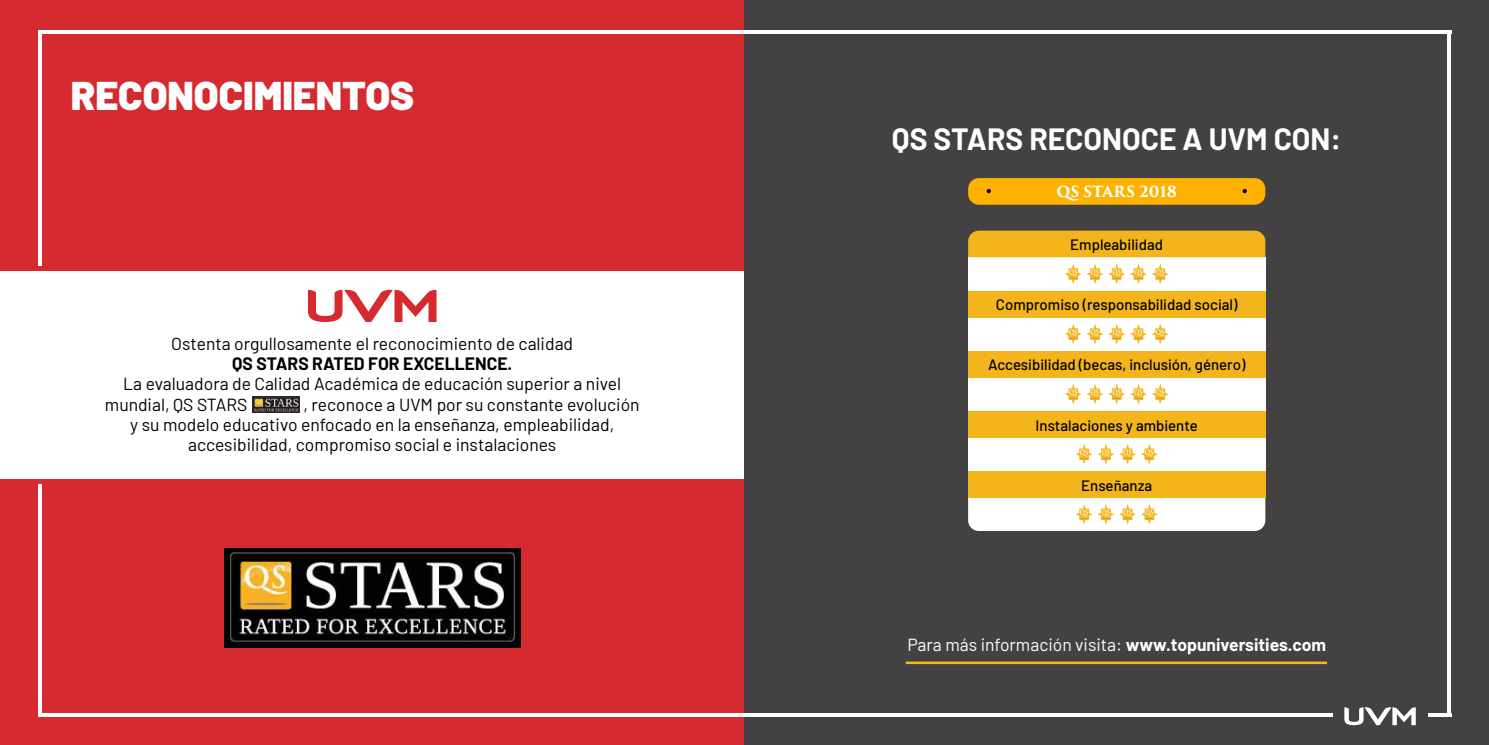
<style>
.page{position:relative;width:1489px;height:745px;background:#fff}
.page>*{position:absolute;margin:0;border:0;box-sizing:border-box;transform-origin:0 0}
.t1{font:900 40px "Barlow";color:#fff}
.t2{font:700 30px "Barlow";color:#fff}
.t3{font:17.5px/20px "Barlow";color:#000}
.t4{font:17.5px "Barlow";color:#fff}
.t5{font:700 17.5px "Barlow";color:#000}
.t6{font:500 15px "Barlow";color:#000}
.t7{font:700 15px "Trajan Pro 3";color:#fff}
.s1{font-weight:700}
</style>
<div class="page">
<div style="left:0;top:0;width:744px;height:744px;background:#d52a2f"></div>
<div style="left:0;top:271px;width:744px;height:207px;background:#fff"></div>
<img style="left:224px;top:548px;width:297px;height:99px">
<div style="left:744px;top:0;width:744px;height:744px;background:#434141"></div>
<hr style="left:38px;top:30px;width:1412px;height:4px;background:#fff">
<svg style="left:41px;top:712px;width:1406px;height:4px;fill:#fff"></svg>
<hr style="left:38px;top:30px;width:3px;height:235px;background:#fff">
<hr style="left:38px;top:484px;width:3px;height:232px;background:#fff">
<hr style="left:1447px;top:30px;width:3px;height:686px;background:#fff">
<div style="left:1332px;top:702px;width:95px;height:28px;background:#434141"></div>
<svg style="left:1344px;top:707px;width:71px;height:17px"></svg>
<div style="left:968px;top:317px;width:297px;height:33px;background:#fff"></div>
<div style="left:968px;top:290px;width:297px;height:27px;background:#f4b51c"></div>
<div style="left:968px;top:377px;width:297px;height:33px;background:#fff"></div>
<div style="left:968px;top:350px;width:297px;height:27px;background:#f4b51c"></div>
<div style="left:968px;top:437px;width:297px;height:33px;background:#fff"></div>
<div style="left:968px;top:410px;width:297px;height:27px;background:#f4b51c"></div>
<svg style="left:1065px;top:323px;width:59px;height:21px"></svg>
<svg style="left:1130px;top:323px;width:38px;height:21px"></svg>
<svg style="left:1065px;top:384px;width:59px;height:20px"></svg>
<svg style="left:1130px;top:384px;width:38px;height:20px"></svg>
<svg style="left:1076px;top:444px;width:81px;height:20px"></svg>
<div style="left:968px;top:470px;width:297px;height:27px;background:#f4b51c"></div>
<svg style="left:968px;top:497px;width:297px;height:33px;background:#fdf8ec"></svg>
<div style="left:968px;top:257px;width:297px;height:33px;background:#fff"></div>
<div style="left:968px;top:230px;width:297px;height:27px;background:#f4b51c"></div>
<svg style="left:1065px;top:263px;width:59px;height:21px"></svg>
<svg style="left:1130px;top:263px;width:38px;height:21px"></svg>
<hr style="left:905px;top:661px;width:421px;height:2px;background:#f5b722">
<div style="left:968px;top:178px;width:297px;height:27px;background:#ffb100;border-radius:11px"></div>
<svg style="left:986px;top:189px;width:4px;height:4px"></svg>
<svg style="left:1242px;top:189px;width:4px;height:4px"></svg>
<img style="left:252px;top:396px;width:48px;height:16px">
<svg style="left:308px;top:289px;width:128px;height:33px"></svg>
<h1 class="t1" style="left:71px;top:66px;width:345px">RECONOCIMIENTOS</h1>
<p class="t3" style="left:171px;top:332px;width:403px">Ostenta orgullosamente el reconocimiento de calidad</p>
<p class="t5" style="left:232px;top:351px;width:282px">QS STARS RATED FOR EXCELLENCE.</p>
<p class="t3" style="left:105px;top:372px;width:517px;text-indent:18px">La evaluadora de Calidad Académica de educación superior a nivel mundial, QS STARS</p>
<p class="t3" style="left:303px;top:392px;width:337px">, reconoce a UVM por su constante evolución</p>
<p class="t3" style="left:130px;top:412px;width:485px">y su modelo educativo enfocado en la enseñanza, empleabilidad,</p>
<p class="t3" style="left:188px;top:432px;width:370px">accesibilidad, compromiso social e instalaciones</p>
<h2 class="t2" style="left:892px;top:117px;width:451px">QS STARS RECONOCE A UVM CON:</h2>
<p class="t7" style="left:1056px;top:180px;width:122px">QS STARS 2018</p>
<p class="t6" style="left:1070px;top:234px;width:94px">Empleabilidad</p>
<p class="t6" style="left:995px;top:294px;width:243px">Compromiso (responsabilidad social)</p>
<p class="t6" style="left:988px;top:354px;width:259px">Accesibilidad (becas, inclusión, género)</p>
<p class="t6" style="left:1035px;top:414px;width:164px">Instalaciones y ambiente</p>
<p class="t6" style="left:1081px;top:474px;width:72px">Enseñanza</p>
<p class="t4" style="left:907px;top:631px;width:420px">Para más información visita: <span class="s1">www.topuniversities.com</span></p>
</div>
